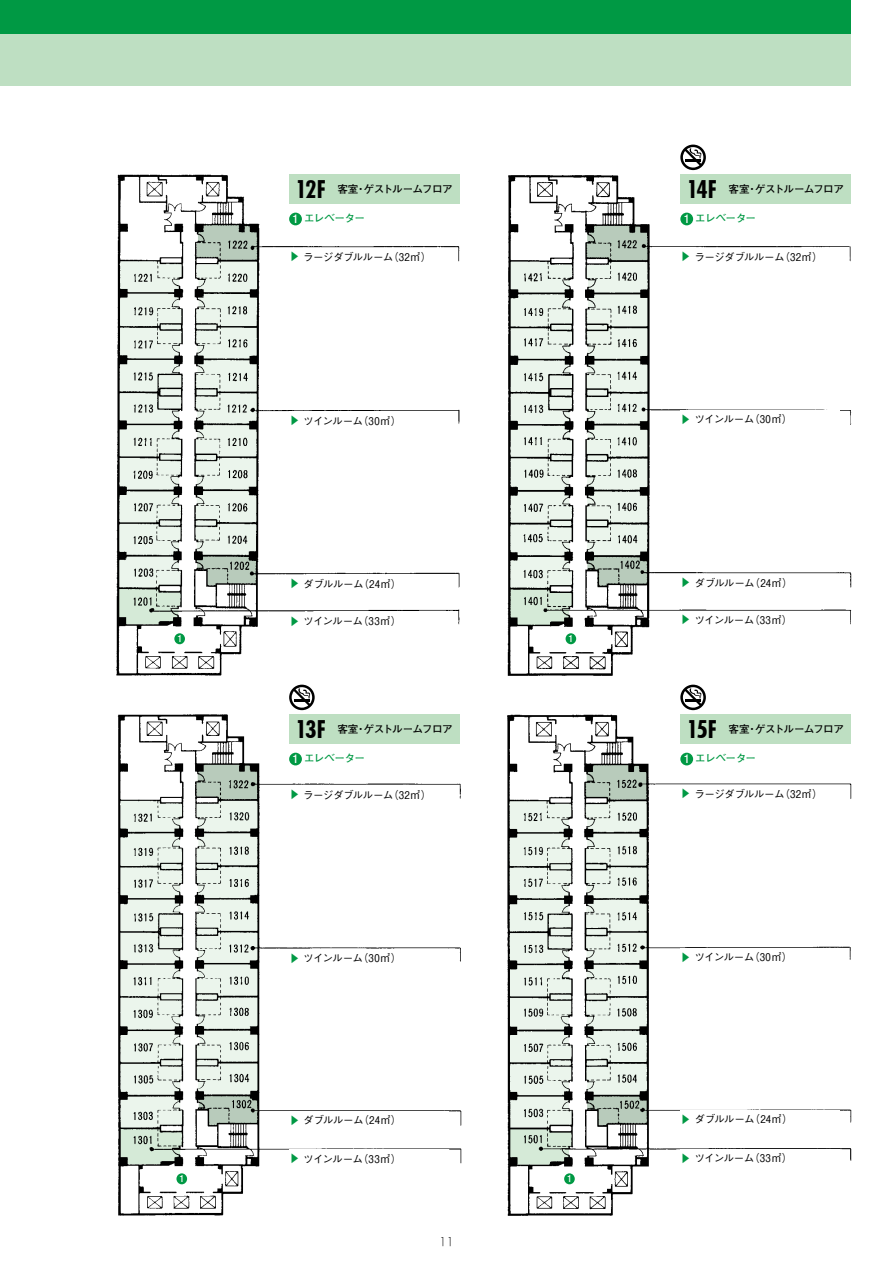
<style>
.page{position:relative;width:893px;height:1263px;background:#fff}
.page>*{position:absolute;margin:0;border:0;box-sizing:border-box;transform-origin:0 0}
.t1{font:300 11.7px "Futura";color:#000}
.t2{font:500 10.65px "Gothic BBB Pro";letter-spacing:-.07em;color:#000}
.t3{font:700 10.65px "Futo Go B101 Pro";letter-spacing:-.075em;color:#000}
.t4{font:700 10.65px "Futo Go B101 Pro";letter-spacing:-.05em;color:#094}
.t5{font:500 10.65px "Gothic BBB Pro";color:#094}
.t6{font:700 9.6px "Futo Go B101 Pro";color:#fff}
.s1{font-family:"Futura";font-stretch:condensed;font-size:23.4px}
.s2{font-size:11.7px;color:#fff}
</style>
<div class="page">
<div style="left:0;top:0;width:850px;height:34px;background:#094"></div>
<div style="left:0;top:34px;width:850px;height:51px;background:#bedfc2"></div>
<img style="left:116px;top:170px;width:736px;height:1046px">
<div style="left:174px;top:633px;width:11px;height:11px;background:#094;border-radius:50%"></div>
<div style="left:566px;top:633px;width:10px;height:11px;background:#094;border-radius:50%"></div>
<div style="left:176px;top:1173px;width:11px;height:11px;background:#094;border-radius:50%"></div>
<div style="left:564px;top:1173px;width:11px;height:11px;background:#094;border-radius:50%"></div>
<div style="left:680px;top:174px;width:170px;height:30px;background:#bedfc2"></div>
<div style="left:680px;top:213px;width:13px;height:12px;background:#094;border-radius:50%"></div>
<div style="left:680px;top:248px;width:160px;height:17px;background:#fff"></div>
<div style="left:680px;top:411px;width:160px;height:17px;background:#fff"></div>
<div style="left:680px;top:574px;width:160px;height:17px;background:#fff"></div>
<div style="left:680px;top:611px;width:160px;height:17px;background:#fff"></div>
<div style="left:680px;top:714px;width:170px;height:30px;background:#bedfc2"></div>
<div style="left:680px;top:753px;width:13px;height:12px;background:#094;border-radius:50%"></div>
<div style="left:680px;top:785px;width:160px;height:17px;background:#fff"></div>
<div style="left:680px;top:948px;width:160px;height:17px;background:#fff"></div>
<div style="left:680px;top:1111px;width:160px;height:17px;background:#fff"></div>
<div style="left:680px;top:1150px;width:160px;height:17px;background:#fff"></div>
<div style="left:289px;top:174px;width:170px;height:30px;background:#bedfc2"></div>
<div style="left:289px;top:213px;width:13px;height:12px;background:#094;border-radius:50%"></div>
<div style="left:289px;top:248px;width:160px;height:17px;background:#fff"></div>
<div style="left:289px;top:412px;width:160px;height:17px;background:#fff"></div>
<div style="left:289px;top:575px;width:160px;height:17px;background:#fff"></div>
<div style="left:289px;top:612px;width:160px;height:17px;background:#fff"></div>
<div style="left:289px;top:714px;width:170px;height:30px;background:#bedfc2"></div>
<div style="left:289px;top:753px;width:13px;height:12px;background:#094;border-radius:50%"></div>
<div style="left:289px;top:786px;width:160px;height:17px;background:#fff"></div>
<div style="left:289px;top:949px;width:160px;height:17px;background:#fff"></div>
<div style="left:289px;top:1112px;width:160px;height:17px;background:#fff"></div>
<div style="left:289px;top:1150px;width:160px;height:17px;background:#fff"></div>
<svg style="left:289px;top:685px;width:26px;height:25px"></svg>
<svg style="left:680px;top:685px;width:26px;height:25px"></svg>
<svg style="left:680px;top:145px;width:26px;height:25px"></svg>
<p class="t3" style="left:296px;top:181px;width:159px"><span class="s1">12F</span> 客室・ゲストルームフロア</p>
<p class="t4" style="left:292px;top:210px;width:74px"><span class="s2">1</span> エレベーター</p>
<p class="t5" style="left:303px;top:251px;width:12px;rotate:90deg">▲</p>
<p class="t2" style="left:303px;top:248px;width:130px">ラージダブルルーム（32㎡）</p>
<p class="t5" style="left:303px;top:415px;width:12px;rotate:90deg">▲</p>
<p class="t2" style="left:303px;top:412px;width:100px">ツインルーム（30㎡）</p>
<p class="t5" style="left:303px;top:578px;width:12px;rotate:90deg">▲</p>
<p class="t2" style="left:303px;top:575px;width:100px">ダブルルーム（24㎡）</p>
<p class="t5" style="left:303px;top:615px;width:12px;rotate:90deg">▲</p>
<p class="t2" style="left:303px;top:612px;width:99px">ツインルーム（33㎡）</p>
<p class="t6" style="left:177px;top:631px;width:7px">1</p>
<p class="t6" style="left:568px;top:631px;width:7px">1</p>
<p class="t3" style="left:296px;top:721px;width:159px"><span class="s1">13F</span> 客室・ゲストルームフロア</p>
<p class="t4" style="left:292px;top:750px;width:74px"><span class="s2">1</span> エレベーター</p>
<p class="t5" style="left:303px;top:789px;width:12px;rotate:90deg">▲</p>
<p class="t2" style="left:303px;top:786px;width:130px">ラージダブルルーム（32㎡）</p>
<p class="t5" style="left:303px;top:953px;width:12px;rotate:90deg">▲</p>
<p class="t2" style="left:303px;top:949px;width:100px">ツインルーム（30㎡）</p>
<p class="t5" style="left:303px;top:1115px;width:12px;rotate:90deg">▲</p>
<p class="t2" style="left:303px;top:1112px;width:100px">ダブルルーム（24㎡）</p>
<p class="t5" style="left:303px;top:1153px;width:12px;rotate:90deg">▲</p>
<p class="t2" style="left:303px;top:1150px;width:99px">ツインルーム（33㎡）</p>
<p class="t6" style="left:179px;top:1171px;width:7px">1</p>
<p class="t6" style="left:567px;top:1171px;width:7px">1</p>
<p class="t1" style="left:439px;top:1234px;width:16px">11</p>
<p class="t3" style="left:687px;top:181px;width:159px"><span class="s1">14F</span> 客室・ゲストルームフロア</p>
<p class="t4" style="left:683px;top:210px;width:74px"><span class="s2">1</span> エレベーター</p>
<p class="t5" style="left:694px;top:251px;width:12px;rotate:90deg">▲</p>
<p class="t2" style="left:694px;top:248px;width:130px">ラージダブルルーム（32㎡）</p>
<p class="t5" style="left:694px;top:414px;width:12px;rotate:90deg">▲</p>
<p class="t2" style="left:694px;top:411px;width:100px">ツインルーム（30㎡）</p>
<p class="t5" style="left:694px;top:577px;width:12px;rotate:90deg">▲</p>
<p class="t2" style="left:694px;top:574px;width:100px">ダブルルーム（24㎡）</p>
<p class="t5" style="left:694px;top:614px;width:12px;rotate:90deg">▲</p>
<p class="t2" style="left:694px;top:611px;width:99px">ツインルーム（33㎡）</p>
<p class="t3" style="left:687px;top:721px;width:159px"><span class="s1">15F</span> 客室・ゲストルームフロア</p>
<p class="t4" style="left:683px;top:750px;width:74px"><span class="s2">1</span> エレベーター</p>
<p class="t5" style="left:694px;top:788px;width:12px;rotate:90deg">▲</p>
<p class="t2" style="left:694px;top:785px;width:130px">ラージダブルルーム（32㎡）</p>
<p class="t5" style="left:694px;top:951px;width:12px;rotate:90deg">▲</p>
<p class="t2" style="left:694px;top:948px;width:100px">ツインルーム（30㎡）</p>
<p class="t5" style="left:694px;top:1114px;width:12px;rotate:90deg">▲</p>
<p class="t2" style="left:694px;top:1111px;width:100px">ダブルルーム（24㎡）</p>
<p class="t5" style="left:694px;top:1153px;width:12px;rotate:90deg">▲</p>
<p class="t2" style="left:694px;top:1150px;width:99px">ツインルーム（33㎡）</p>
</div>
